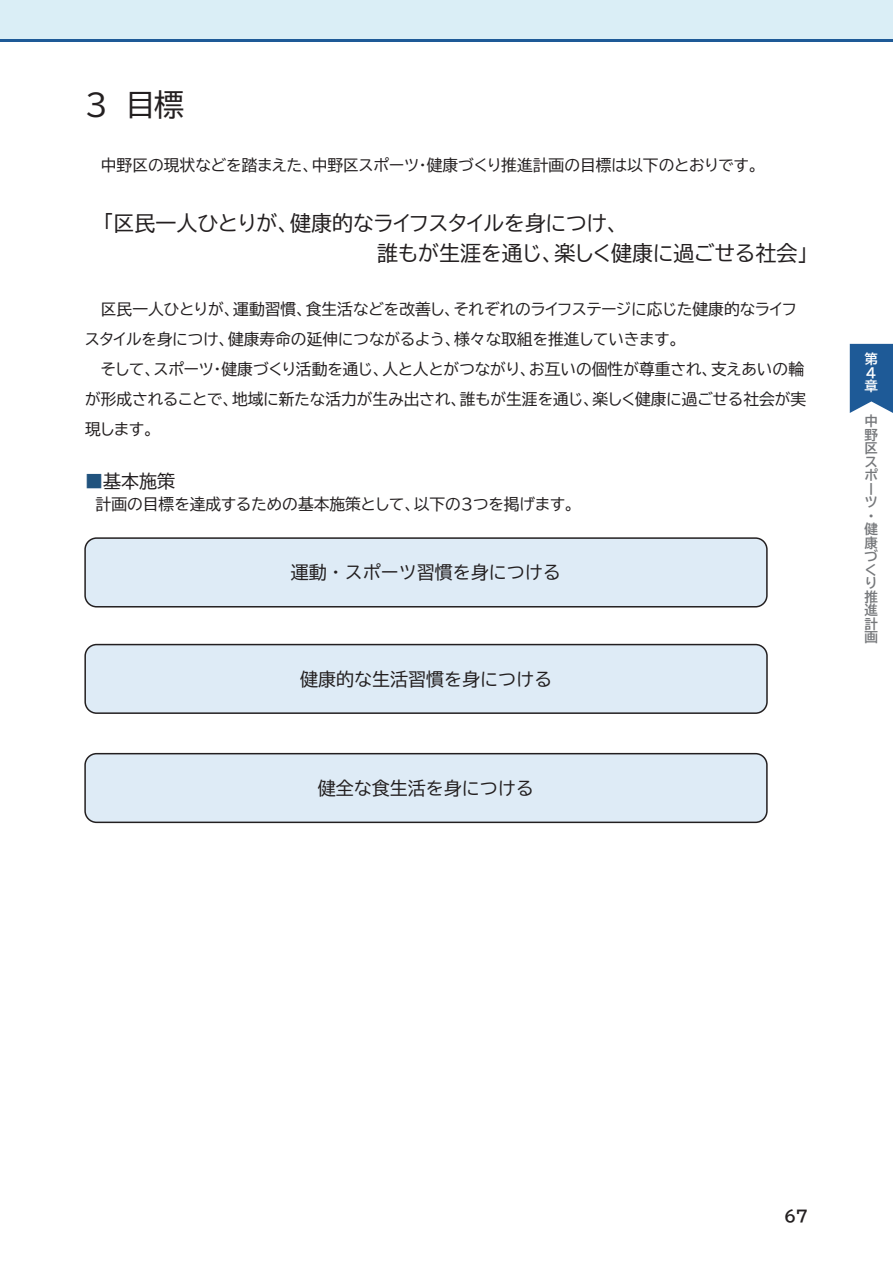
<style>
.page{position:relative;width:893px;height:1263px;background:#fff}
.page>*{position:absolute;margin:0;border:0;box-sizing:border-box;transform-origin:0 0}
.t1{font:30px "BIZ UD Gothic";color:#231f20}
.t2{font:21px/30px "BIZ UD Gothic";color:#231f20}
.t3{font:18px "BIZ UD Gothic";color:#231f20}
.t4{font:15.75px/30px "BIZ UD Gothic";color:#231f20}
.t5{font:15.75px "BIZ UD Gothic Bold";color:#231f20}
.t6{font:15.75px "BIZ UDP Gothic Bold";color:#231f20}
.t7{font:13.5px/13.5px "BIZ UD Gothic Bold";color:#76787b}
.t8{font:13.5px/13.5px "BIZ UD Gothic Bold";color:#fff}
.s1{color:#21537e}
</style>
<div class="page">
<div style="left:85px;top:538px;width:682px;height:69px;background:#deebf6;border-radius:11px"></div>
<div style="left:84px;top:537px;width:684px;height:70px;border:2px solid #231f20;border-radius:11px"></div>
<div style="left:85px;top:754px;width:682px;height:68px;background:#deebf6;border-radius:11px"></div>
<div style="left:84px;top:753px;width:684px;height:70px;border:2px solid #231f20;border-radius:11px"></div>
<div style="left:85px;top:644px;width:682px;height:69px;background:#deebf6;border-radius:11px"></div>
<div style="left:84px;top:644px;width:684px;height:70px;border:2px solid #231f20;border-radius:11px"></div>
<div style="left:0;top:0;width:893px;height:39px;background:#daeef6"></div>
<hr style="left:0;top:39px;width:893px;height:2px;background:#1e5a97">
<svg style="left:850px;top:344px;width:43px;height:69px;background:#30679f"></svg>
<h1 class="t1" style="left:85px;top:89px;width:101px">３ 目標</h1>
<p class="t4" style="left:101px;top:150px;width:659px">中野区の現状などを踏まえた、中野区スポーツ・健康づくり推進計画の目標は以下のとおりです。</p>
<h2 class="t2" style="left:377px;top:208px;width:432px;text-indent:-274px">「区民一人ひとりが、健康的なライフスタイルを身につけ、<br>誰もが生涯を通じ、楽しく健康に過ごせる社会」</h2>
<p class="t4" style="left:85px;top:294px;width:713px;text-indent:16px">区民一人ひとりが、運動習慣、食生活などを改善し、それぞれのライフステージに応じた健康的なライフスタイルを身につけ、健康寿命の延伸につながるよう、様々な取組を推進していきます。</p>
<p class="t4" style="left:85px;top:354px;width:723px;text-indent:16px">そして、スポーツ・健康づくり活動を通じ、人と人とがつながり、お互いの個性が尊重され、支えあいの輪が形成されることで、地域に新たな活力が生み出され、誰もが生涯を通じ、楽しく健康に過ごせる社会が実現します。</p>
<p class="t3" style="left:85px;top:472px;width:91px"><span class="s1">■</span>基本施策</p>
<p class="t4" style="left:96px;top:489px;width:480px">計画の目標を達成するための基本施策として、以下の３つを掲げます。</p>
<p class="t3" style="left:291px;top:563px;width:272px">運動・スポーツ習慣を身につける</p>
<p class="t3" style="left:300px;top:670px;width:254px">健康的な生活習慣を身につける</p>
<p class="t3" style="left:318px;top:779px;width:218px">健全な食生活を身につける</p>
<p class="t8" style="left:865px;top:352px;width:15px">第<br>４章</p>
<p class="t7" style="left:865px;top:414px;width:15px">中野区スポーツ・健康づくり推進計画</p>
<p class="t6" style="left:784px;top:1208px;width:25px">67</p>
<p class="t5" style="left:773px;top:1211px;width:25px">69</p>
</div>
